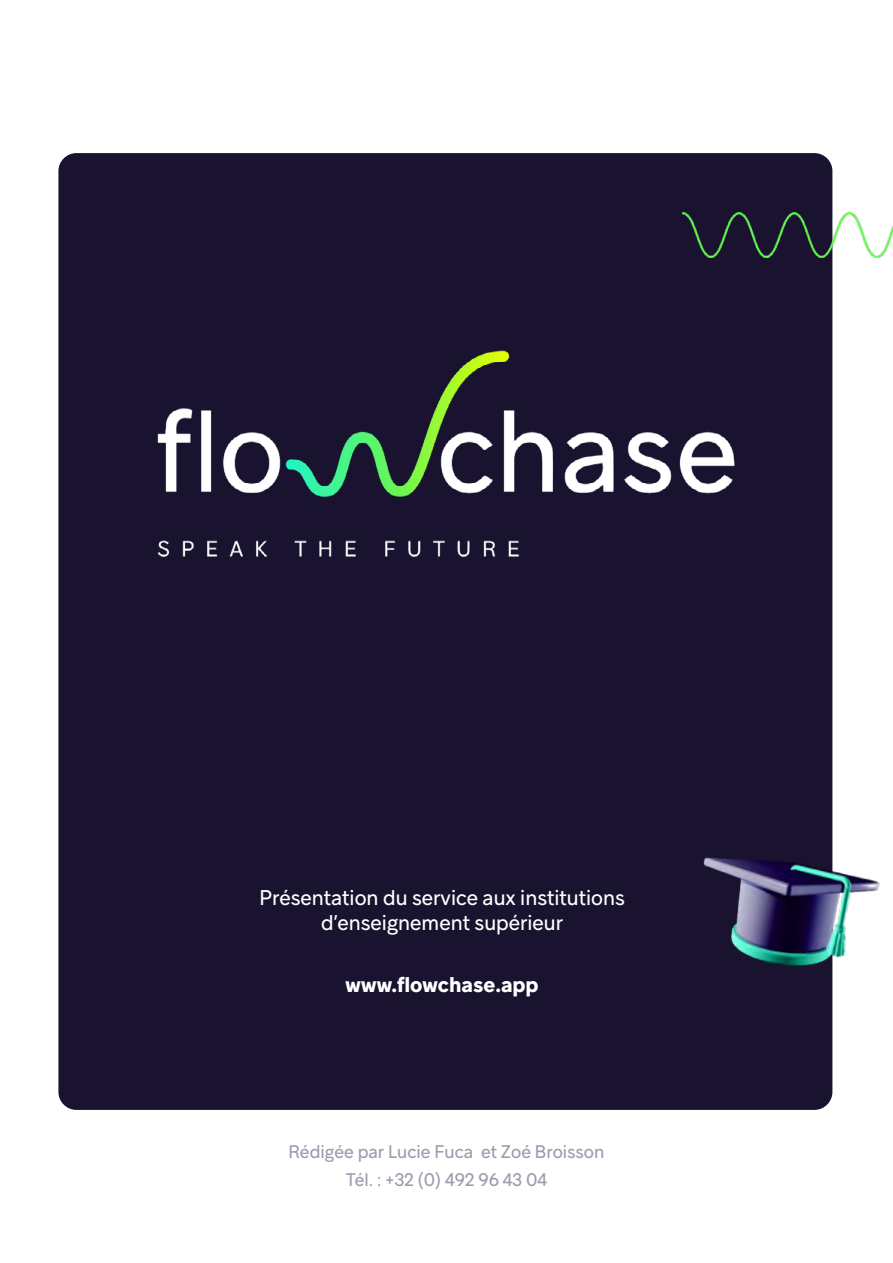
<style>
.page{position:relative;width:893px;height:1263px;background:#fff}
.page>*{position:absolute;margin:0;border:0;box-sizing:border-box;transform-origin:0 0}
.t1{font:21px/25.2px "Guillon";color:#fff;text-align:center}
.t2{font:700 21px "Guillon";color:#fff}
.t3{font:18px "Guillon";color:#a199ad}
</style>
<div class="page">
<div style="left:58px;top:153px;width:774px;height:957px;background:#191330;border-radius:18px"></div>
<img style="left:703px;top:810px;width:177px;height:194px">
<img style="left:157px;top:350px;width:578px;height:208px">
<img style="left:682px;top:213px;width:211px;height:44px">
<p class="t1" style="left:259px;top:884px;width:367px">Présentation du service aux institutions d’enseignement supérieur</p>
<p class="t2" style="left:346px;top:971px;width:195px">www.flowchase.app</p>
<p class="t3" style="left:288px;top:1141px;width:317px">Rédigée par Lucie Fuca et Zoé Broisson</p>
<p class="t3" style="left:346px;top:1168px;width:203px">Tél. : +32 (0) 492 96 43 04</p>
</div>
